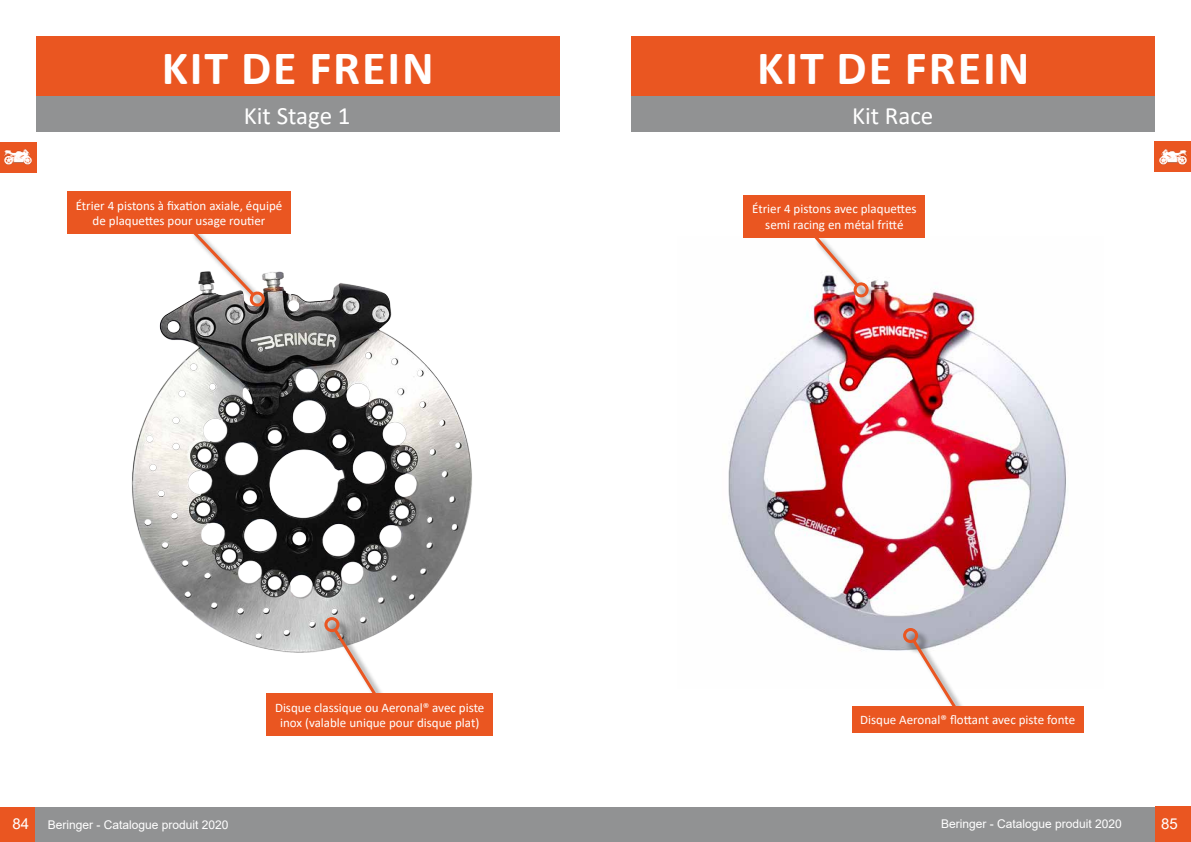
<style>
.page{position:relative;width:1191px;height:842px;background:#fff}
.page>*{position:absolute;margin:0;border:0;box-sizing:border-box;transform-origin:0 0}
.t1{font:700 48px "Calibri";letter-spacing:.04em;color:#fff}
.t2{font:25px "Calibri";color:#fff}
.t3{font:15px "Arial";color:#fff}
.t4{font:13px/15.6px "Calibri";color:#fff;text-align:center}
.t5{font:12px "Arial";color:#fff}
.s1{font-size:15px}
</style>
<div class="page">
<div style="left:595px;top:807px;width:560px;height:35px;background:#919293"></div>
<div style="left:35px;top:807px;width:560px;height:35px;background:#919293"></div>
<div style="left:0;top:807px;width:35px;height:35px;background:#ea5621"></div>
<div style="left:1155px;top:806px;width:36px;height:36px;background:#ea5621"></div>
<div style="left:631px;top:36px;width:524px;height:60px;background:#ea5621"></div>
<div style="left:631px;top:96px;width:524px;height:36px;background:#919293"></div>
<img style="left:728px;top:237px;width:338px;height:414px">
<div style="left:905px;top:630px;width:65px;height:93px;background:#000;opacity:.5"></div>
<svg style="left:909px;top:636px;width:52px;height:70px"></svg>
<div style="left:903px;top:628px;width:15px;height:15px;border:3px solid #ea5621;border-radius:50%"></div>
<div style="left:851px;top:706px;width:232px;height:27px;background:#ea5621"></div>
<div style="left:814px;top:236px;width:67px;height:73px;background:#000;opacity:.5"></div>
<svg style="left:809px;top:237px;width:60px;height:61px"></svg>
<div style="left:743px;top:195px;width:182px;height:42px;background:#ea5621"></div>
<div style="left:1155px;top:142px;width:36px;height:30px;background:#ea5621"></div>
<img style="left:1159px;top:149px;width:27px;height:16px">
<div style="left:36px;top:36px;width:523px;height:60px;background:#ea5621"></div>
<div style="left:36px;top:96px;width:523px;height:36px;background:#919293"></div>
<img style="left:131px;top:271px;width:341px;height:382px">
<div style="left:326px;top:619px;width:65px;height:94px;background:#000;opacity:.5"></div>
<svg style="left:331px;top:626px;width:51px;height:67px"></svg>
<div style="left:324px;top:617px;width:15px;height:15px;border:3px solid #ea5621;border-radius:50%"></div>
<div style="left:266px;top:693px;width:227px;height:43px;background:#ea5621"></div>
<div style="left:190px;top:228px;width:87px;height:91px;background:#000;opacity:.5"></div>
<svg style="left:185px;top:234px;width:81px;height:74px"></svg>
<div style="left:67px;top:192px;width:224px;height:42px;background:#ea5621"></div>
<div style="left:0;top:142px;width:36px;height:30px;background:#ea5621"></div>
<img style="left:4px;top:149px;width:27px;height:16px">
<h1 class="t1" style="left:162px;top:34px;width:274px">KIT DE FREIN</h1>
<h2 class="t2" style="left:244px;top:98px;width:108px">Kit Stage 1</h2>
<p class="t4" style="left:76px;top:197px;width:208px">Étrier 4 pistons à fixation axiale, équipé de plaquettes pour usage routier</p>
<p class="t4" style="left:275px;top:699px;width:211px">Disque classique ou Aeronal® avec piste inox (valable unique pour disque plat)</p>
<h1 class="t1" style="left:757px;top:34px;width:274px">KIT DE FREIN</h1>
<h2 class="t2" style="left:852px;top:98px;width:83px">Kit Race</h2>
<p class="t4" style="left:752px;top:201px;width:166px">Étrier 4 pistons avec plaquettes semi racing en métal fritté</p>
<p class="t4" style="left:860px;top:712px;width:216px">Disque Aeronal® flottant avec piste fonte</p>
<p class="t5" style="left:13px;top:816px;width:217px"><span class="s1">84</span> Beringer - Catalogue produit 2020</p>
<p class="t5" style="left:941px;top:816px;width:182px">Beringer - Catalogue produit 2020</p>
<p class="t3" style="left:1161px;top:813px;width:18px">85</p>
</div>
